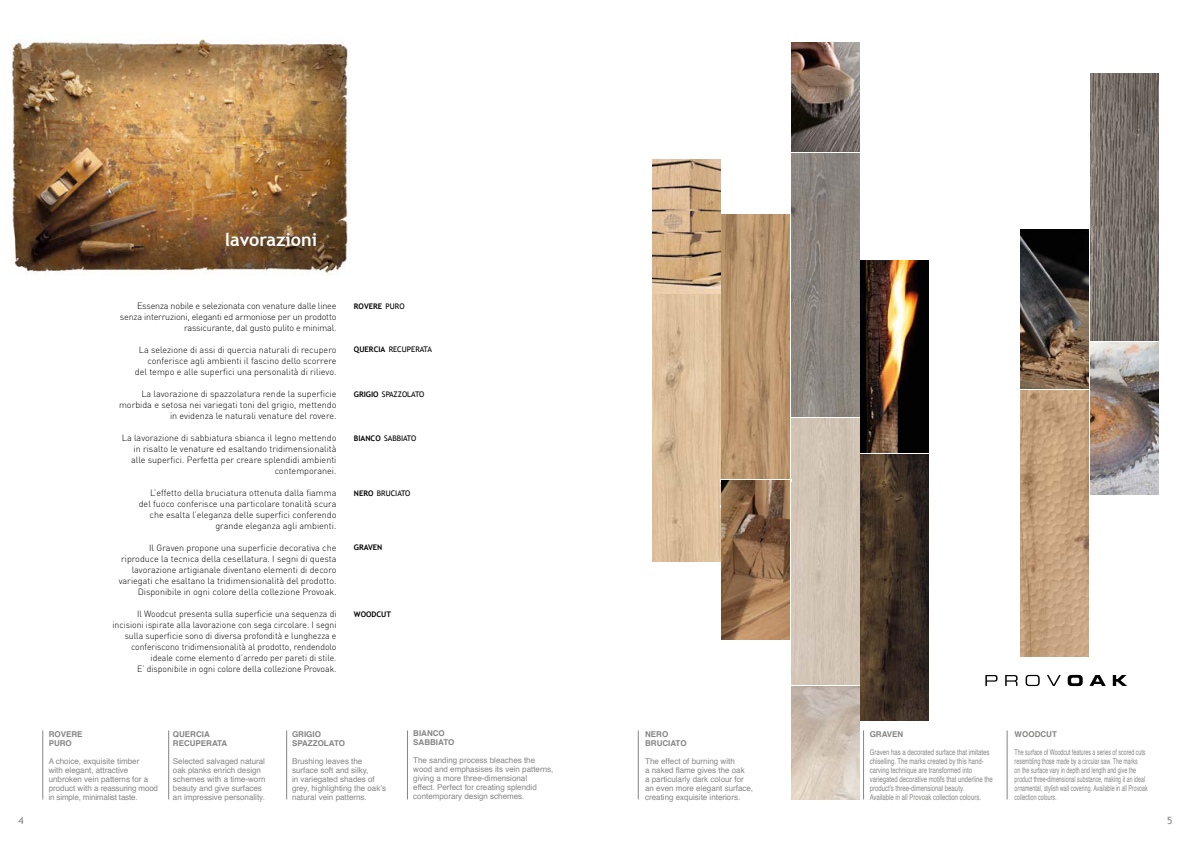
<style>
.page{position:relative;width:1191px;height:842px;background:#fff}
.page>*{position:absolute;margin:0;border:0;box-sizing:border-box;transform-origin:0 0}
.t1{font:700 18px "Trebuchet MS";color:#fff}
.t2{font:10px "Trebuchet MS";color:#858584}
.t3{font:300 9px/11px "DIN Pro";color:#000;text-align:right}
.t4{font:300 9px/11px "DIN Pro";color:#000;text-align:right;scale:.96 1}
.t5{font:300 9px/11px "DIN Pro";letter-spacing:-.02em;color:#000;text-align:right}
.t6{font:8px/9px "Helvetica";color:#858584}
.t7{font:8px/9px "Helvetica";color:#878786;scale:.66 1}
.t8{font:8px/9px "Helvetica";color:#878786;scale:.75 1}
.t9{font:700 8px/9px "Helvetica";color:#858584}
.t10{font:7.7px "Trebuchet MS";color:#000}
.t11{font:700 7.7px "Trebuchet MS";color:#000}
.s1{font-weight:400}
.s2{font-weight:700}
</style>
<div class="page">
<img style="left:652px;top:159px;width:68px;height:402px">
<img style="left:1020px;top:230px;width:68px;height:427px">
<img style="left:861px;top:260px;width:68px;height:461px">
<img style="left:791px;top:43px;width:68px;height:756px">
<img style="left:721px;top:214px;width:68px;height:425px">
<hr style="left:720px;top:479px;width:71px;height:3px;background:#fff">
<hr style="left:720px;top:505px;width:71px;height:3px;background:#fff">
<img style="left:11px;top:39px;width:339px;height:236px">
<img style="left:1090px;top:74px;width:68px;height:266px">
<img style="left:1090px;top:342px;width:68px;height:152px">
<hr style="left:168px;top:730px;width:1px;height:69px;background:#858584">
<hr style="left:286px;top:730px;width:1px;height:69px;background:#858584">
<hr style="left:407px;top:730px;width:1px;height:69px;background:#858584">
<hr style="left:43px;top:730px;width:1px;height:69px;background:#858584">
<hr style="left:638px;top:730px;width:1px;height:69px;background:#858584">
<hr style="left:863px;top:730px;width:1px;height:69px;background:#858584">
<hr style="left:1007px;top:730px;width:1px;height:69px;background:#858584">
<svg style="left:985px;top:675px;width:142px;height:11px"></svg>
<h1 class="t1" style="left:225px;top:229px;width:94px">lavorazioni</h1>
<p class="t5" style="left:120px;top:301px;width:218px">Essenza nobile e selezionata con venature dalle linee senza interruzioni, eleganti ed armoniose per un prodotto rassicurante, dal gusto pulito e minimal.</p>
<p class="t3" style="left:135px;top:345px;width:203px">La selezione di assi di quercia naturali di recupero conferisce agli ambienti il fascino dello scorrere del tempo e alle superfici una personalità di rilievo.</p>
<p class="t3" style="left:119px;top:389px;width:219px">La lavorazione di spazzolatura rende la superficie morbida e setosa nei variegati toni del grigio, mettendo in evidenza le naturali venature del rovere.</p>
<p class="t3" style="left:122px;top:433px;width:216px">La lavorazione di sabbiatura sbianca il legno mettendo in risalto le venature ed esaltando tridimensionalità alle superfici. Perfetta per creare splendidi ambienti contemporanei.</p>
<p class="t3" style="left:139px;top:488px;width:199px">L’effetto della bruciatura ottenuta dalla fiamma del fuoco conferisce una particolare tonalità scura che esalta l’eleganza delle superfici conferendo grande eleganza agli ambienti.</p>
<p class="t3" style="left:119px;top:543px;width:219px">Il Graven propone una superficie decorativa che riproduce la tecnica della cesellatura. I segni di questa lavorazione artigianale diventano elementi di decoro variegati che esaltano la tridimensionalità del prodotto.<br>Disponibile in ogni colore della collezione Provoak.</p>
<p class="t4" style="left:112px;top:609px;width:235px">Il Woodcut presenta sulla superficie una sequenza di incisioni ispirate alla lavorazione con sega circolare. I segni sulla superficie sono di diversa profondità e lunghezza e conferiscono tridimensionalità al prodotto, rendendolo ideale come elemento d’arredo per pareti di stile.<br>E’ disponibile in ogni colore della collezione Provoak.</p>
<p class="t11" style="left:354px;top:303px;width:52px">ROVERE <span class="s1">PURO</span></p>
<p class="t10" style="left:354px;top:347px;width:79px"><span class="s2">QUERCIA</span> RECUPERATA</p>
<p class="t10" style="left:354px;top:392px;width:72px"><span class="s2">GRIGIO</span> SPAZZOLATO</p>
<p class="t10" style="left:354px;top:435px;width:64px"><span class="s2">BIANCO</span> SABBIATO</p>
<p class="t10" style="left:354px;top:490px;width:58px"><span class="s2">NERO</span> BRUCIATO</p>
<p class="t11" style="left:354px;top:545px;width:30px">GRAVEN</p>
<p class="t11" style="left:354px;top:611px;width:39px">WOODCUT</p>
<p class="t9" style="left:49px;top:729px;width:35px">ROVERE<br>PURO</p>
<p class="t6" style="left:49px;top:757px;width:111px">A choice, exquisite timber<br>with elegant, attractive unbroken vein patterns for a product with a reassuring mood in simple, minimalist taste.</p>
<p class="t9" style="left:173px;top:729px;width:56px">QUERCIA<br>RECUPERATA</p>
<p class="t6" style="left:173px;top:757px;width:94px">Selected salvaged natural oak planks enrich design schemes with a time-worn beauty and give surfaces an impressive personality.</p>
<p class="t9" style="left:292px;top:729px;width:54px">GRIGIO<br>SPAZZOLATO</p>
<p class="t6" style="left:292px;top:757px;width:95px">Brushing leaves the surface soft and silky,<br>in variegated shades of grey, highlighting the oak’s natural vein patterns.</p>
<p class="t9" style="left:413px;top:729px;width:43px">BIANCO<br>SABBIATO</p>
<p class="t6" style="left:413px;top:756px;width:142px">The sanding process bleaches the wood and emphasises its vein patterns, giving a more three-dimensional<br>effect. Perfect for creating splendid contemporary design schemes.</p>
<p class="t9" style="left:645px;top:729px;width:43px">NERO<br>BRUCIATO</p>
<p class="t6" style="left:645px;top:757px;width:110px">The effect of burning with<br>a naked flame gives the oak<br>a particularly dark colour for an even more elegant surface, creating exquisite interiors.</p>
<p class="t9" style="left:869px;top:729px;width:35px">GRAVEN</p>
<p class="t8" style="left:869px;top:748px;width:166px">Graven has a decorated surface that imitates chiselling. The marks created by this hand&shy;carving technique are transformed into variegated decorative motifs that underline the product’s three-dimensional beauty.<br>Available in all Provoak collection colours.</p>
<p class="t9" style="left:1014px;top:729px;width:44px">WOODCUT</p>
<p class="t7" style="left:1014px;top:748px;width:203px">The surface of Woodcut features a series of scored cuts resembling those made by a circular saw. The marks<br>on the surface vary in depth and length and give the product three-dimensional substance, making it an ideal ornamental, stylish wall covering. Available in all Provoak collection colours.</p>
<p class="t2" style="left:19px;top:817px;width:7px">4</p>
<p class="t2" style="left:1167px;top:817px;width:7px">5</p>
</div>
